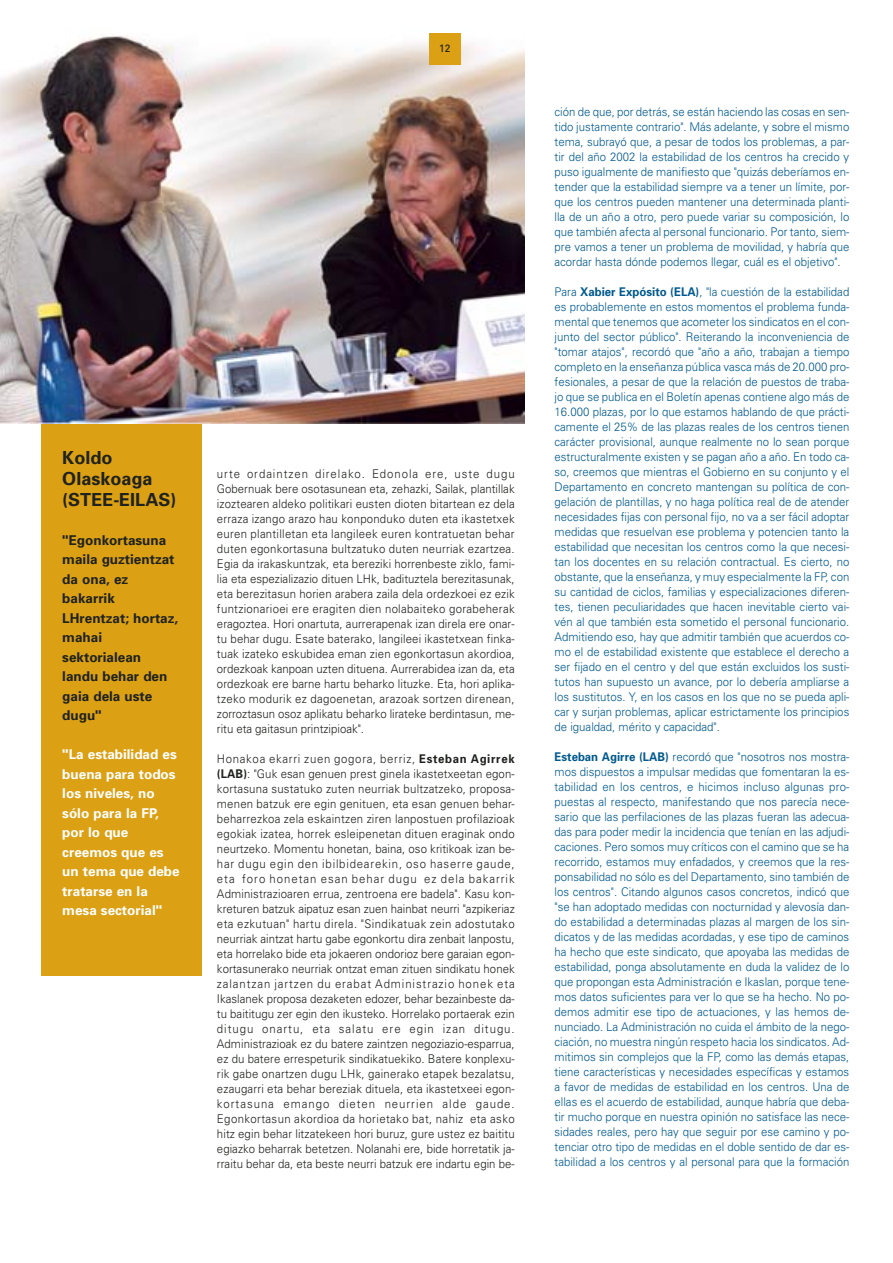
<style>
.page{position:relative;width:893px;height:1263px;background:#fff}
.page>*{position:absolute;margin:0;border:0;box-sizing:border-box;transform-origin:0 0}
.t1{font:700 18px/21px "Univers";color:#1f221e}
.t2{font:700 13.5px/19.5px "Univers";color:#fff}
.t3{font:700 13.5px/19.5px "Univers";color:#1f221e}
.t4{font:300 12px/15px "Univers";color:#00598e;text-align:justify;scale:.95 1}
.t5{font:300 12px/15px "Univers";color:#1f221e;text-align:justify;scale:.95 1}
.t6{font:500 10.5px "DIN";color:#1f221e}
.s1{font-weight:700}
</style>
<div class="page">
<img style="left:0;top:33px;width:525px;height:943px">
<p class="t6" style="left:439px;top:45px;width:13px">12</p>
<p class="t1" style="left:62px;top:449px;width:115px">Koldo<br>Olaskoaga (STEE-EILAS)</p>
<p class="t3" style="left:62px;top:532px;width:117px">"Egonkortasuna maila guztientzat da ona, ez bakarrik<br>LHrentzat; hortaz, mahai sektorialean landu behar den gaia dela uste dugu"</p>
<p class="t2" style="left:62px;top:746px;width:119px">"La estabilidad es buena para todos los niveles, no sólo para la FP, por lo que creemos que es un tema que debe tratarse en la mesa sectorial"</p>
<p class="t5" style="left:217px;top:468px;width:315px">urte ordaintzen direlako. Edonola ere, uste dugu Gobernuak bere osotasunean eta, zehazki, Sailak, plantillak izoztearen aldeko politikari eusten dioten bitartean ez dela erraza izango arazo hau konponduko duten eta ikastetxek euren plantilletan eta langileek euren kontratuetan behar duten egonkortasuna bultzatuko duten neurriak ezartzea.<br>Egia da irakaskuntzak, eta bereziki horrenbeste ziklo, fami&shy;lia eta espezializazio dituen LHk, badituztela berezitasunak, eta berezitasun horien arabera zaila dela ordezkoei ez ezik funtzionarioei ere eragiten dien nolabaiteko gorabeherak eragoztea. Hori onartuta, aurrerapenak izan direla ere onar&shy;tu behar dugu. Esate baterako, langileei ikastetxean finka&shy;tuak izateko eskubidea eman zien egonkortasun akordioa, ordezkoak kanpoan uzten dituena. Aurrerabidea izan da, eta ordezkoak ere barne hartu beharko lituzke. Eta, hori aplika&shy;tzeko modurik ez dagoenetan, arazoak sortzen direnean, zorroztasun osoz aplikatu beharko lirateke berdintasun, me&shy;ritu eta gaitasun printzipioak".</p>
<p class="t5" style="left:217px;top:753px;width:315px">Honakoa ekarri zuen gogora, berriz, <span class="s1">Esteban Agirrek (LAB)</span>: "Guk esan genuen prest ginela ikastetxeetan egon&shy;kortasuna sustatuko zuten neurriak bultzatzeko, proposa&shy;menen batzuk ere egin genituen, eta esan genuen behar&shy;beharrezkoa zela eskaintzen ziren lanpostuen profilazioak egokiak izatea, horrek esleipenetan dituen eraginak ondo neurtzeko. Momentu honetan, baina, oso kritikoak izan be&shy;har dugu egin den ibilbidearekin, oso haserre gaude, eta foro honetan esan behar dugu ez dela bakarrik Administrazioaren errua, zentroena ere badela". Kasu kon&shy;kreturen batzuk aipatuz esan zuen hainbat neurri "azpikeriaz eta ezkutuan" hartu direla. "Sindikatuak zein adostutako neurriak aintzat hartu gabe egonkortu dira zenbait lanpostu, eta horrelako bide eta jokaeren ondorioz bere garaian egon&shy;kortasunerako neurriak ontzat eman zituen sindikatu honek zalantzan jartzen du erabat Administrazio honek eta Ikaslanek proposa dezaketen edozer, behar bezainbeste da&shy;tu baititugu zer egin den ikusteko. Horrelako portaerak ezin ditugu onartu, eta salatu ere egin izan ditugu.<br>Administrazioak ez du batere zaintzen negoziazio-esparrua, ez du batere errespeturik sindikatuekiko. Batere konplexu&shy;rik gabe onartzen dugu LHk, gainerako etapek bezalatsu, ezaugarri eta behar bereziak dituela, eta ikastetxeei egon&shy;kortasuna emango dieten neurrien alde gaude.<br>Egonkortasun akordioa da horietako bat, nahiz eta asko hitz egin behar litzatekeen hori buruz, gure ustez ez baititu egiazko beharrak betetzen. Nolanahi ere, bide horretatik ja&shy;rraitu behar da, eta beste neurri batzuk ere indartu egin be-</p>
<p class="t4" style="left:554px;top:106px;width:312px">ción de que, por detrás, se están haciendo las cosas en sen&shy;tido justamente contrario". Más adelante, y sobre el mismo tema, subrayó que, a pesar de todos los problemas, a par&shy;tir del año 2002 la estabilidad de los centros ha crecido y puso igualmente de manifiesto que "quizás deberíamos en&shy;tender que la estabilidad siempre va a tener un límite, por&shy;que los centros pueden mantener una determinada planti&shy;lla de un año a otro, pero puede variar su composición, lo que también afecta al personal funcionario. Por tanto, siem&shy;pre vamos a tener un problema de movilidad, y habría que acordar hasta dónde podemos llegar, cuál es el objetivo".</p>
<p class="t4" style="left:554px;top:286px;width:312px">Para <span class="s1">Xabier Expósito (ELA)</span>, "la cuestión de la estabilidad es probablemente en estos momentos el problema funda&shy;mental que tenemos que acometer los sindicatos en el con&shy;junto del sector público". Reiterando la inconveniencia de "tomar atajos", recordó que "año a año, trabajan a tiempo completo en la enseñanza pública vasca más de 20.000 pro&shy;fesionales, a pesar de que la relación de puestos de traba&shy;jo que se publica en el Boletín apenas contiene algo más de 16.000 plazas, por lo que estamos hablando de que prácti&shy;camente el 25% de las plazas reales de los centros tienen carácter provisional, aunque realmente no lo sean porque estructuralmente existen y se pagan año a año. En todo ca&shy;so, creemos que mientras el Gobierno en su conjunto y el Departamento en concreto mantengan su política de con&shy;gelación de plantillas, y no haga política real de de atender necesidades fijas con personal fijo, no va a ser fácil adoptar medidas que resuelvan ese problema y potencien tanto la estabilidad que necesitan los centros como la que necesi&shy;tan los docentes en su relación contractual. Es cierto, no obstante, que la enseñanza, y muy especialmente la FP, con su cantidad de ciclos, familias y especializaciones diferen&shy;tes, tienen peculiaridades que hacen inevitable cierto vai&shy;vén al que también esta sometido el personal funcionario.<br>Admitiendo eso, hay que admitir también que acuerdos co&shy;mo el de estabilidad existente que establece el derecho a ser fijado en el centro y del que están excluidos los susti&shy;tutos han supuesto un avance, por lo debería ampliarse a los sustitutos. Y, en los casos en los que no se pueda apli&shy;car y surjan problemas, aplicar estrictamente los principios de igualdad, mérito y capacidad".</p>
<p class="t4" style="left:554px;top:751px;width:312px"><span class="s1">Esteban Agirre (LAB)</span> recordó que "nosotros nos mostra&shy;mos dispuestos a impulsar medidas que fomentaran la es&shy;tabilidad en los centros, e hicimos incluso algunas pro&shy;puestas al respecto, manifestando que nos parecía nece&shy;sario que las perfilaciones de las plazas fueran las adecua&shy;das para poder medir la incidencia que tenían en las adjudi&shy;caciones. Pero somos muy críticos con el camino que se ha recorrido, estamos muy enfadados, y creemos que la res&shy;ponsabilidad no sólo es del Departamento, sino también de los centros". Citando algunos casos concretos, indicó que "se han adoptado medidas con nocturnidad y alevosía dan&shy;do estabilidad a determinadas plazas al margen de los sin&shy;dicatos y de las medidas acordadas, y ese tipo de caminos ha hecho que este sindicato, que apoyaba las medidas de estabilidad, ponga absolutamente en duda la validez de lo que propongan esta Administración e Ikaslan, porque tene&shy;mos datos suficientes para ver lo que se ha hecho. No po&shy;demos admitir ese tipo de actuaciones, y las hemos de&shy;nunciado. La Administración no cuida el ámbito de la nego&shy;ciación, no muestra ningún respeto hacia los sindicatos. Ad&shy;mitimos sin complejos que la FP, como las demás etapas, tiene características y necesidades específicas y estamos a favor de medidas de estabilidad en los centros. Una de ellas es el acuerdo de estabilidad, aunque habría que deba&shy;tir mucho porque en nuestra opinión no satisface las nece&shy;sidades reales, pero hay que seguir por ese camino y po&shy;tenciar otro tipo de medidas en el doble sentido de dar es&shy;tabilidad a los centros y al personal para que la formación</p>
</div>
